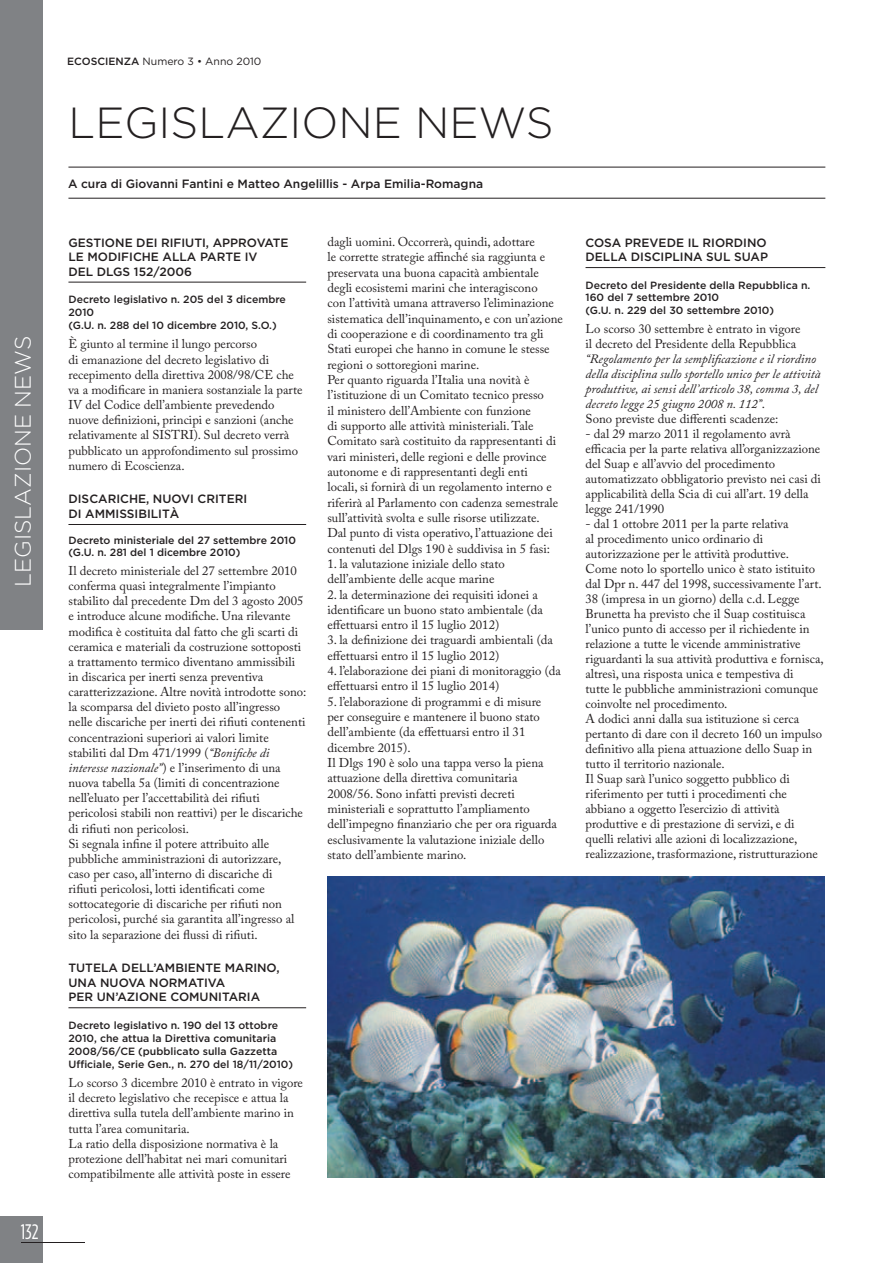
<style>
.page{position:relative;width:893px;height:1263px;background:#fff}
.page>*{position:absolute;margin:0;border:0;box-sizing:border-box;transform-origin:0 0}
.t1{font:300 43.5px "Gotham";color:#231f20}
.t2{font:300 22.5px "Gotham";color:#fff}
.t3{font:21px "Gotham Condensed";color:#fff}
.t4{font:12.75px/15.1px "Adobe Caslon Pro";color:#231f20}
.t5{font:italic 12.75px/15px "Adobe Caslon Pro";color:#231f20}
.t6{font:500 12px/14.4px "Gotham";color:#231f20}
.t7{font:500 12px "Gotham HTF";color:#231f20}
.t8{font:500 10.5px/12.9px "Gotham";color:#231f20}
.t9{font:10.5px "Gotham";color:#231f20}
.s1{font-weight:500}
.s2{font-style:italic}
.s3{font-style:normal}
</style>
<div class="page">
<div style="left:0;top:1216px;width:43px;height:47px;background:#808285"></div>
<div style="left:0;top:0;width:43px;height:629px;background:#808285"></div>
<hr style="left:43px;top:1242px;width:42px;height:1px;background:#231f20">
<svg style="left:21px;top:1242px;width:22px;height:1px"></svg>
<hr style="left:585px;top:267px;width:240px;height:1px;background:#231f20">
<hr style="left:68px;top:282px;width:238px;height:1px;background:#231f20">
<hr style="left:68px;top:524px;width:238px;height:1px;background:#231f20">
<hr style="left:68px;top:1007px;width:238px;height:1px;background:#231f20">
<hr style="left:68px;top:167px;width:757px;height:1px;background:#231f20">
<hr style="left:68px;top:198px;width:757px;height:1px;background:#231f20">
<img style="left:327px;top:876px;width:498px;height:302px">
<h2 class="t2" style="left:14px;top:587px;width:252px;rotate:-90deg">LEGISLAZIONE NEWS</h2>
<h3 class="t3" style="left:21px;top:1224px;width:19px">132</h3>
<p class="t9" style="left:67px;top:57px;width:196px"><span class="s1">ECOSCIENZA</span> Numero 3 • Anno 2010</p>
<h1 class="t1" style="left:68px;top:107px;width:487px">LEGISLAZIONE NEWS</h1>
<p class="t7" style="left:68px;top:179px;width:417px">A cura di Giovanni Fantini e Matteo Angelillis - Arpa Emilia-Romagna</p>
<p class="t6" style="left:68px;top:236px;width:222px">GESTIONE DEI RIFIUTI, APPROVATE<br>LE MODIFICHE ALLA PARTE IV<br>DEL DLGS 152/2006</p>
<p class="t8" style="left:68px;top:294px;width:219px">Decreto legislativo n. 205 del 3 dicembre<br>2010<br>(G.U. n. 288 del 10 dicembre 2010, S.O.)</p>
<p class="t4" style="left:68px;top:338px;width:236px">È giunto al termine il lungo percorso<br>di emanazione del decreto legislativo di recepimento della direttiva 2008/98/CE che va a modificare in maniera sostanziale la parte IV del Codice dell’ambiente prevedendo nuove definizioni, principi e sanzioni (anche relativamente al SISTRI). Sul decreto verrà pubblicato un approfondimento sul prossimo numero di Ecoscienza.</p>
<p class="t6" style="left:68px;top:493px;width:180px">DISCARICHE, NUOVI CRITERI<br>DI AMMISSIBILITÀ</p>
<p class="t8" style="left:68px;top:535px;width:229px;line-height:11.4px">Decreto ministeriale del 27 settembre 2010 (G.U. n. 281 del 1 dicembre 2010)</p>
<p class="t4" style="left:68px;top:564px;width:240px">Il decreto ministeriale del 27 settembre 2010 conferma quasi integralmente l’impianto stabilito dal precedente Dm del 3 agosto 2005 e introduce alcune modifiche. Una rilevante modifica è costituita dal fatto che gli scarti di ceramica e materiali da costruzione sottoposti a trattamento termico diventano ammissibili in discarica per inerti senza preventiva caratterizzazione. Altre novità introdotte sono: la scomparsa del divieto posto all’ingresso nelle discariche per inerti dei rifiuti contenenti concentrazioni superiori ai valori limite stabiliti dal Dm 471/1999 (<span class="s2">“Bonifiche di interesse nazionale”</span>) e l’inserimento di una nuova tabella 5a (limiti di concentrazione nell’eluato per l’accettabilità dei rifiuti pericolosi stabili non reattivi) per le discariche di rifiuti non pericolosi.<br>Si segnala infine il potere attribuito alle pubbliche amministrazioni di autorizzare,<br>caso per caso, all’interno di discariche di<br>rifiuti pericolosi, lotti identificati come sottocategorie di discariche per rifiuti non pericolosi, purché sia garantita all’ingresso al sito la separazione dei flussi di rifiuti.</p>
<p class="t6" style="left:68px;top:962px;width:213px">TUTELA DELL’AMBIENTE MARINO,<br>UNA NUOVA NORMATIVA<br>PER UN’AZIONE COMUNITARIA</p>
<p class="t8" style="left:68px;top:1019px;width:226px">Decreto legislativo n. 190 del 13 ottobre 2010, che attua la Direttiva comunitaria 2008/56/CE (pubblicato sulla Gazzetta Ufficiale, Serie Gen., n. 270 del 18/11/2010)</p>
<p class="t4" style="left:68px;top:1076px;width:236px">Lo scorso 3 dicembre 2010 è entrato in vigore il decreto legislativo che recepisce e attua la direttiva sulla tutela dell’ambiente marino in tutta l’area comunitaria.<br>La ratio della disposizione normativa è la protezione dell’habitat nei mari comunitari compatibilmente alle attività poste in essere</p>
<p class="t4" style="left:327px;top:235px;width:237px">dagli uomini. Occorrerà, quindi, adottare<br>le corrette strategie affinché sia raggiunta e preservata una buona capacità ambientale degli ecosistemi marini che interagiscono<br>con l’attività umana attraverso l’eliminazione sistematica dell’inquinamento, e con un’azione di cooperazione e di coordinamento tra gli Stati europei che hanno in comune le stesse regioni o sottoregioni marine.<br>Per quanto riguarda l’Italia una novità è l’istituzione di un Comitato tecnico presso<br>il ministero dell’Ambiente con funzione<br>di supporto alle attività ministeriali. Tale Comitato sarà costituito da rappresentanti di vari ministeri, delle regioni e delle province autonome e di rappresentanti degli enti<br>locali, si fornirà di un regolamento interno e riferirà al Parlamento con cadenza semestrale sull’attività svolta e sulle risorse utilizzate.<br>Dal punto di vista operativo, l’attuazione dei contenuti del Dlgs 190 è suddivisa in 5 fasi:</p>
<p class="t4" style="left:327px;top:557px;width:179px">1. la valutazione iniziale dello stato dell’ambiente delle acque marine</p>
<p class="t4" style="left:327px;top:588px;width:217px">2. la determinazione dei requisiti idonei a identificare un buono stato ambientale (da effettuarsi entro il 15 luglio 2012)</p>
<p class="t4" style="left:327px;top:634px;width:227px">3. la definizione dei traguardi ambientali (da effettuarsi entro il 15 luglio 2012)</p>
<p class="t4" style="left:327px;top:664px;width:235px">4. l’elaborazione dei piani di monitoraggio (da effettuarsi entro il 15 luglio 2014)</p>
<p class="t4" style="left:327px;top:695px;width:231px">5. l’elaborazione di programmi e di misure per conseguire e mantenere il buono stato dell’ambiente (da effettuarsi entro il 31 dicembre 2015).<br>Il Dlgs 190 è solo una tappa verso la piena attuazione della direttiva comunitaria 2008/56. Sono infatti previsti decreti ministeriali e soprattutto l’ampliamento dell’impegno finanziario che per ora riguarda esclusivamente la valutazione iniziale dello stato dell’ambiente marino.</p>
<p class="t6" style="left:585px;top:236px;width:184px">COSA PREVEDE IL RIORDINO<br>DELLA DISCIPLINA SUL SUAP</p>
<p class="t8" style="left:585px;top:279px;width:226px">Decreto del Presidente della Repubblica n.<br>160 del 7 settembre 2010<br>(G.U. n. 229 del 30 settembre 2010)</p>
<p class="t4" style="left:585px;top:323px;width:217px">Lo scorso 30 settembre è entrato in vigore il decreto del Presidente della Repubblica</p>
<p class="t5" style="left:585px;top:353px;width:236px">“Regolamento per la semplificazione e il riordino della disciplina sullo sportello unico per le attività produttive, ai sensi dell’articolo 38, comma 3, del decreto legge 25 giugno 2008 n. 112”<span class="s3">.<br>Sono previste due differenti scadenze:</span></p>
<p class="t4" style="left:585px;top:428px;width:237px">- dal 29 marzo 2011 il regolamento avrà efficacia per la parte relativa all’organizzazione del Suap e all’avvio del procedimento automatizzato obbligatorio previsto nei casi di applicabilità della Scia di cui all’art. 19 della legge 241/1990</p>
<p class="t4" style="left:585px;top:518px;width:240px">- dal 1 ottobre 2011 per la parte relativa<br>al procedimento unico ordinario di autorizzazione per le attività produttive.<br>Come noto lo sportello unico è stato istituito dal Dpr n. 447 del 1998, successivamente l’art.<br>38 (impresa in un giorno) della c.d. Legge Brunetta ha previsto che il Suap costituisca l’unico punto di accesso per il richiedente in relazione a tutte le vicende amministrative riguardanti la sua attività produttiva e fornisca, altresì, una risposta unica e tempestiva di<br>tutte le pubbliche amministrazioni comunque coinvolte nel procedimento.<br>A dodici anni dalla sua istituzione si cerca pertanto di dare con il decreto 160 un impulso definitivo alla piena attuazione dello Suap in tutto il territorio nazionale.<br>Il Suap sarà l’unico soggetto pubblico di riferimento per tutti i procedimenti che abbiano a oggetto l’esercizio di attività produttive e di prestazione di servizi, e di quelli relativi alle azioni di localizzazione, realizzazione, trasformazione, ristrutturazione</p>
</div>
